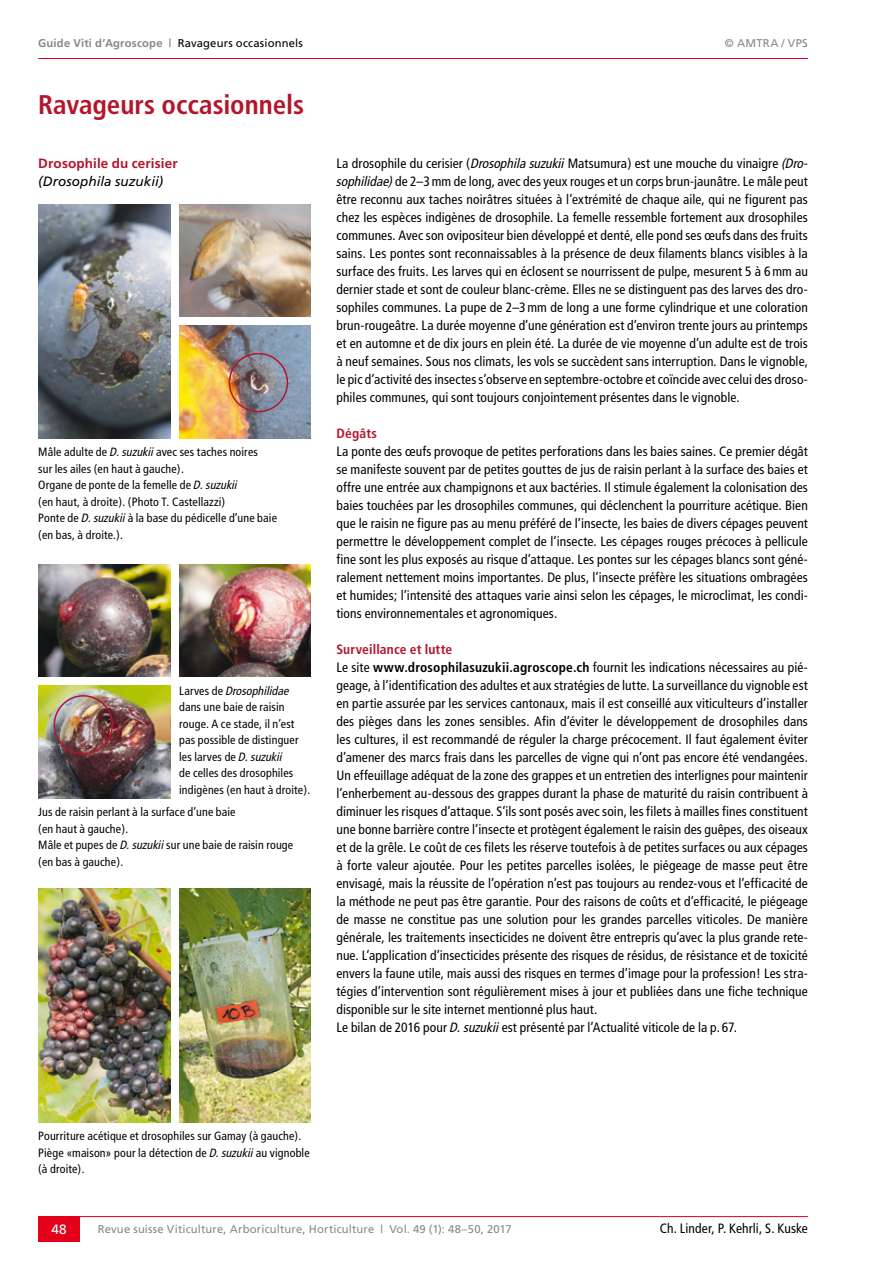
<style>
.page{position:relative;width:893px;height:1263px;background:#fff}
.page>*{position:absolute;margin:0;border:0;box-sizing:border-box;transform-origin:0 0}
.t1{font:700 condensed 27px "Frutiger";color:#b5152b}
.t2{font:condensed 13.5px/18px "Frutiger";letter-spacing:.01em;color:#000;text-align:justify}
.t3{font:700 13.5px "Frutiger";letter-spacing:.01em;color:#b5152b}
.t4{font:italic 13.5px "Frutiger";letter-spacing:.005em;color:#000}
.t5{font:700 condensed 13.5px "Frutiger";letter-spacing:.015em;color:#b5152b}
.t6{font:13.5px "Frutiger";color:#fff}
.t7{font:condensed 12px/16.5px "Frutiger";letter-spacing:.01em;color:#000}
.t8{font:11.25px "Frutiger";letter-spacing:.015em;color:#87888a}
.t9{font:700 11.25px "Frutiger";letter-spacing:.015em;color:#87888a}
.s1{font-weight:400;color:#000}
.s2{font-style:italic}
.s3{font-weight:700;color:#b5152b}
.s4{font-weight:700}
</style>
<div class="page">
<hr style="left:38px;top:58px;width:770px;height:1px;background:#e2001a">
<hr style="left:38px;top:1216px;width:770px;height:1px;background:#e2001a">
<div style="left:38px;top:1216px;width:42px;height:26px;background:#e2001a"></div>
<img style="left:38px;top:204px;width:132px;height:234px">
<img style="left:38px;top:888px;width:132px;height:234px">
<img style="left:179px;top:888px;width:132px;height:234px">
<img style="left:179px;top:204px;width:132px;height:113px">
<img style="left:38px;top:564px;width:132px;height:113px">
<img style="left:179px;top:564px;width:132px;height:113px">
<img style="left:179px;top:325px;width:132px;height:113px">
<img style="left:38px;top:685px;width:132px;height:113px">
<div style="left:229px;top:353px;width:59px;height:59px;border:2px solid #b5152b;border-radius:50%"></div>
<div style="left:54px;top:695px;width:59px;height:60px;border:2px solid #b5152b;border-radius:50%"></div>
<p class="t9" style="left:38px;top:37px;width:266px">Guide Viti d’Agroscope | <span class="s1">Ravageurs occasionnels</span></p>
<p class="t8" style="left:725px;top:37px;width:84px">© AMTRA / VPS</p>
<h1 class="t1" style="left:38px;top:89px;width:267px">Ravageurs occasionnels</h1>
<p class="t3" style="left:38px;top:156px;width:141px">Drosophile du cerisier</p>
<p class="t4" style="left:38px;top:174px;width:127px">(Drosophila suzukii)</p>
<p class="t7" style="left:38px;top:444px;width:240px">Mâle adulte de <span class="s2">D. suzukii</span> avec ses taches noires<br>sur les ailes (en haut à gauche).<br>Organe de ponte de la femelle de <span class="s2">D. suzukii<br></span>(en haut, à droite). (Photo T. Castellazzi)<br>Ponte de <span class="s2">D. suzukii</span> à la base du pédicelle d’une baie (en bas, à droite.).</p>
<p class="t7" style="left:179px;top:682px;width:133px">Larves de <span class="s2">Drosophilidae </span>dans une baie de raisin rouge. A ce stade, il n’est pas possible de distinguer les larves de <span class="s2">D. suzukii<br></span>de celles des drosophiles indigènes (en haut à droite).</p>
<p class="t7" style="left:38px;top:804px;width:256px">Jus de raisin perlant à la surface d’une baie<br>(en haut à gauche).<br>Mâle et pupes de <span class="s2">D. suzukii</span> sur une baie de raisin rouge (en bas à gauche).</p>
<p class="t2" style="left:336px;top:155px;width:473px">La drosophile du cerisier (<span class="s2">Drosophila suzukii</span> Matsumura) est une mouche du vinaigre <span class="s2">(Dro&shy;sophilidae)</span> de 2–3mm de long, avec des yeux rouges et un corps brun-jaunâtre. Le mâle peut être reconnu aux taches noirâtres situées à l’extrémité de chaque aile, qui ne figurent pas chez les espèces indigènes de drosophile. La femelle ressemble fortement aux drosophiles communes. Avec son ovipositeur bien développé et denté, elle pond ses œufs dans des fruits sains. Les pontes sont reconnaissables à la présence de deux filaments blancs visibles à la surface des fruits. Les larves qui en éclosent se nourrissent de pulpe, mesurent 5 à 6mm au dernier stade et sont de couleur blanc-crème. Elles ne se distinguent pas des larves des dro&shy;sophiles communes. La pupe de 2–3mm de long a une forme cylindrique et une coloration brun-rougeâtre. La durée moyenne d’une génération est d’environ trente jours au printemps et en automne et de dix jours en plein été. La durée de vie moyenne d’un adulte est de trois à neuf semaines. Sous nos climats, les vols se succèdent sans interruption. Dans le vignoble, le pic d’activité des insectes s’observe en septembre-octobre et coïncide avec celui des droso&shy;philes communes, qui sont toujours conjointement présentes dans le vignoble.</p>
<p class="t5" style="left:336px;top:425px;width:42px">Dégâts</p>
<p class="t2" style="left:336px;top:443px;width:473px">La ponte des œufs provoque de petites perforations dans les baies saines. Ce premier dégât se manifeste souvent par de petites gouttes de jus de raisin perlant à la surface des baies et offre une entrée aux champignons et aux bactéries. Il stimule également la colonisation des baies touchées par les drosophiles communes, qui déclenchent la pourriture acétique. Bien que le raisin ne figure pas au menu préféré de l’insecte, les baies de divers cépages peuvent permettre le développement complet de l’insecte. Les cépages rouges précoces à pellicule fine sont les plus exposés au risque d’attaque. Les pontes sur les cépages blancs sont géné&shy;ralement nettement moins importantes. De plus, l’insecte préfère les situations ombragées et humides; l’intensité des attaques varie ainsi selon les cépages, le microclimat, les condi&shy;tions environnementales et agronomiques.</p>
<p class="t2" style="left:336px;top:640px;width:473px;text-align:left"><span class="s3">Surveillance et lutte<br></span>Le site <span class="s4">www.drosophilasuzukii.agroscope.ch</span> fournit les indications nécessaires au pié&shy;geage, à l’identification des adultes et aux stratégies de lutte. La surveillance du vignoble est en partie assurée par les services cantonaux, mais il est conseillé aux viticulteurs d’installer des pièges dans les zones sensibles. Afin d’éviter le développement de drosophiles dans les cultures, il est recommandé de réguler la charge précocement. Il faut également éviter d’amener des marcs frais dans les parcelles de vigne qui n’ont pas encore été vendangées.<br>Un effeuillage adéquat de la zone des grappes et un entretien des interlignes pour maintenir l’enherbement au-dessous des grappes durant la phase de maturité du raisin contribuent à diminuer les risques d’attaque. S’ils sont posés avec soin, les filets à mailles fines constituent une bonne barrière contre l’insecte et protègent également le raisin des guêpes, des oiseaux et de la grêle. Le coût de ces filets les réserve toutefois à de petites surfaces ou aux cépages à forte valeur ajoutée. Pour les petites parcelles isolées, le piégeage de masse peut être envisagé, mais la réussite de l’opération n’est pas toujours au rendez-vous et l’efficacité de la méthode ne peut pas être garantie. Pour des raisons de coûts et d’efficacité, le piégeage de masse ne constitue pas une solution pour les grandes parcelles viticoles. De manière générale, les traitements insecticides ne doivent être entrepris qu’avec la plus grande rete&shy;nue. L’application d’insecticides présente des risques de résidus, de résistance et de toxicité envers la faune utile, mais aussi des risques en termes d’image pour la profession! Les stra&shy;tégies d’intervention sont régulièrement mises à jour et publiées dans une fiche technique disponible sur le site internet mentionné plus haut.<br>Le bilan de 2016 pour <span class="s2">D. suzukii</span> est présenté par l’Actualité viticole de la p. 67.</p>
<p class="t7" style="left:38px;top:1128px;width:273px">Pourriture acétique et drosophiles sur Gamay (à gauche).<br>Piège «maison» pour la détection de <span class="s2">D. suzukii</span> au vignoble (à droite).</p>
<p class="t6" style="left:51px;top:1221px;width:17px">48</p>
<p class="t8" style="left:98px;top:1223px;width:415px">Revue suisse Viticulture, Arboriculture, Horticulture | Vol. 49 (1): 48–50, 2017</p>
<p class="t2" style="left:660px;top:1219px;width:150px">Ch. Linder, P. Kehrli, S. Kuske</p>
</div>
